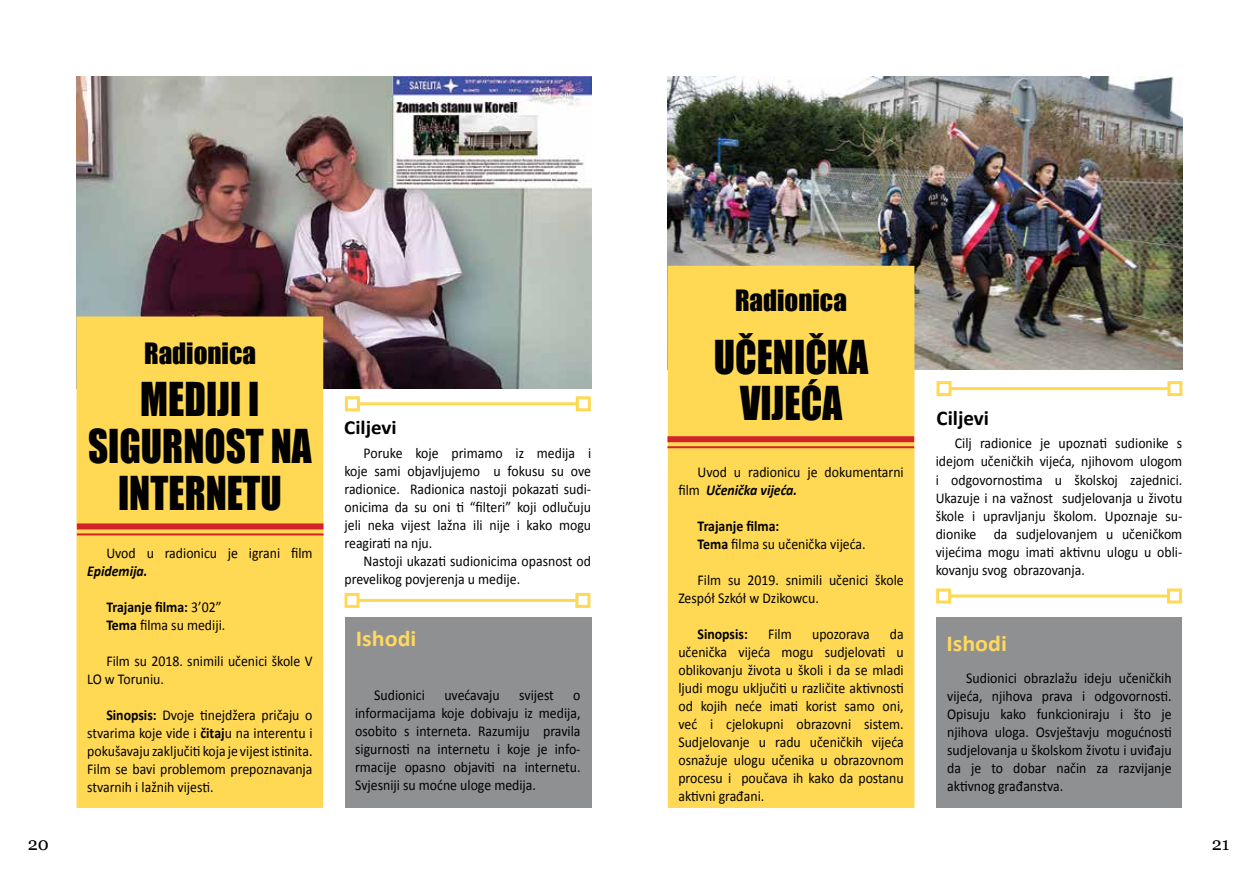
<style>
.page{position:relative;width:1259px;height:893px;background:#fff}
.page>*{position:absolute;margin:0;border:0;box-sizing:border-box;transform-origin:0 0}
.t1{font:42.9px/46.8px "Impact";color:#000;text-align:center;scale:.91 1}
.t2{font:27px "Impact";color:#000}
.t3{font:700 22.8px "Calibri";color:#ffd85d;scale:1.05 1}
.t4{font:700 21px "Calibri";color:#000}
.t5{font:700 19.95px "Calibri";color:#000;scale:1.05 1}
.t6{font:18px "Georgia";color:#000}
.t7{font:15px/18px "Calibri";color:#000;text-align:justify;scale:.92 1}
.t8{font:italic 700 15px "Calibri";color:#000;scale:.92 1}
.t9{font:700 15px "Calibri";color:#000;scale:.92 1}
.s1{font-weight:700}
.s2{font-weight:700;font-style:italic}
</style>
<div class="page">
<hr style="left:358px;top:402px;width:219px;height:3px;background:#ffd954">
<div style="left:345px;top:396px;width:15px;height:15px;border:3px solid #ffd954"></div>
<div style="left:576px;top:396px;width:15px;height:15px;border:3px solid #ffd954"></div>
<hr style="left:358px;top:599px;width:219px;height:3px;background:#ffd954">
<div style="left:344px;top:593px;width:15px;height:15px;border:3px solid #ffd954"></div>
<div style="left:575px;top:593px;width:15px;height:15px;border:3px solid #ffd954"></div>
<div style="left:345px;top:617px;width:246px;height:191px;background:#8e9092"></div>
<img style="left:77px;top:77px;width:515px;height:311px">
<img style="left:668px;top:77px;width:514px;height:292px">
<div style="left:668px;top:266px;width:246px;height:542px;background:#ffd954"></div>
<hr style="left:950px;top:387px;width:219px;height:3px;background:#ffd954">
<div style="left:936px;top:381px;width:15px;height:15px;border:3px solid #ffd954"></div>
<div style="left:1167px;top:381px;width:15px;height:15px;border:3px solid #ffd954"></div>
<div style="left:936px;top:617px;width:246px;height:191px;background:#8e9092"></div>
<hr style="left:949px;top:594px;width:219px;height:3px;background:#ffd954">
<div style="left:936px;top:588px;width:15px;height:15px;border:3px solid #ffd954"></div>
<div style="left:1167px;top:588px;width:15px;height:15px;border:3px solid #ffd954"></div>
<div style="left:77px;top:316px;width:246px;height:492px;background:#ffd954"></div>
<div style="left:77px;top:523px;width:246px;height:6px;background:#d2232a"></div>
<hr style="left:77px;top:533px;width:246px;height:2px;background:#d2232a">
<div style="left:667px;top:436px;width:247px;height:6px;background:#d2232a"></div>
<hr style="left:667px;top:446px;width:247px;height:2px;background:#d2232a">
<h2 class="t2" style="left:144px;top:333px;width:113px">Radionica</h2>
<h1 class="t1" style="left:88px;top:375px;width:247px">MEDIJI I<br>SIGURNOST NA<br>INTERNETU</h1>
<p class="t7" style="left:106px;top:544px;width:226px">Uvod u radionicu je igrani film</p>
<p class="t8" style="left:87px;top:561px;width:67px">Epidemija.</p>
<p class="t7" style="left:106px;top:598px;width:131px"><span class="s1">Trajanje filma:</span> 3’02”<br><span class="s1">Tema</span> filma su mediji.</p>
<p class="t7" style="left:87px;top:652px;width:246px;text-indent:19px">Film su 2018. snimili učenici škole V<br>LO w Toruniu.</p>
<p class="t7" style="left:87px;top:706px;width:246px;text-indent:19px"><span class="s1">Sinopsis:</span> Dvoje tinejdžera pričaju o stvarima koje vide i <span class="s1">čitaj</span>u na interentu i pokušavaju zaključiti koja je vijest istinita.<br>Film se bavi problemom prepoznavanja stvarnih i lažnih vijesti.</p>
<h3 class="t5" style="left:344px;top:414px;width:51px">Ciljevi</h3>
<p class="t7" style="left:344px;top:443px;width:270px;text-indent:19px">Poruke koje primamo iz medija i koje sami objavljujemo u fokusu su ove radionice. Radionica nastoji pokazati sudi&shy;onicima da su oni ti “filteri” koji odlučuju jeli neka vijest lažna ili nije i kako mogu reagirati na nju.</p>
<p class="t7" style="left:344px;top:551px;width:269px;text-indent:19px">Nastoji ukazati sudionicima opasnost od prevelikog povjerenja u medije.</p>
<h3 class="t3" style="left:356px;top:622px;width:59px">Ishodi</h3>
<p class="t7" style="left:374px;top:685px;width:57px">Sudionici</p>
<p class="t7" style="left:444px;top:685px;width:62px">uvećavaju</p>
<p class="t7" style="left:519px;top:685px;width:39px">svijest</p>
<p class="t7" style="left:355px;top:685px;width:246px;text-indent:218px">o informacijama koje dobivaju iz medija, osobito s interneta. Razumiju pravila sigurnosti na internetu i koje je info&shy;rmacije opasno objaviti na internetu.<br>Svjesniji su moćne uloge medija.</p>
<h2 class="t2" style="left:735px;top:279px;width:113px">Radionica</h2>
<h1 class="t1" style="left:714px;top:332px;width:171px">UČENIČKA<br>VIJEĆA</h1>
<p class="t7" style="left:678px;top:463px;width:246px;text-indent:19px">Uvod u radionicu je dokumentarni film <span class="s2">Učenička vijeća.</span></p>
<p class="t7" style="left:697px;top:517px;width:184px"><span class="s1">Trajanje filma:<br>Tema</span> filma su učenička vijeća.</p>
<p class="t7" style="left:678px;top:571px;width:246px;text-indent:19px">Film su 2019. snimili učenici škole<br>Zespół Szkół w Dzikowcu.</p>
<p class="t9" style="left:697px;top:623px;width:56px">Sinopsis:</p>
<p class="t7" style="left:768px;top:625px;width:27px">Film</p>
<p class="t7" style="left:812px;top:625px;width:64px">upozorava</p>
<p class="t7" style="left:678px;top:625px;width:246px;text-indent:211px">da učenička vijeća mogu sudjelovati u oblikovanju života u školi i da se mladi ljudi mogu uključiti u različite aktivnosti od kojih neće imati korist samo oni, već i cjelokupni obrazovni sistem.<br>Sudjelovanje u radu učeničkih vijeća osnažuje ulogu učenika u obrazovnom procesu i poučava ih kako da postanu aktivni građani.</p>
<h3 class="t4" style="left:936px;top:403px;width:54px">Ciljevi</h3>
<p class="t7" style="left:935px;top:434px;width:269px;text-indent:19px">Cilj radionice je upoznati sudionike s idejom učeničkih vijeća, njihovom ulogom i odgovornostima u školskoj zajednici.<br>Ukazuje i na važnost sudjelovanja u životu škole i upravljanju školom. Upoznaje su&shy;dionike da sudjelovanjem u učeničkom vijećima mogu imati aktivnu ulogu u obli&shy;kovanju svog obrazovanja.</p>
<h3 class="t3" style="left:946px;top:627px;width:59px">Ishodi</h3>
<p class="t7" style="left:947px;top:669px;width:246px;text-indent:19px">Sudionici obrazlažu ideju učeničkih vijeća, njihova prava i odgovornosti.<br>Opisuju kako funkcioniraju i što je njihova uloga. Osvještavju mogućnosti sudjelovanja u školskom životu i uviđaju da je to dobar način za razvijanje aktivnog građanstva.</p>
<p class="t6" style="left:28px;top:833px;width:23px">20</p>
<p class="t6" style="left:1211px;top:833px;width:19px">21</p>
</div>
